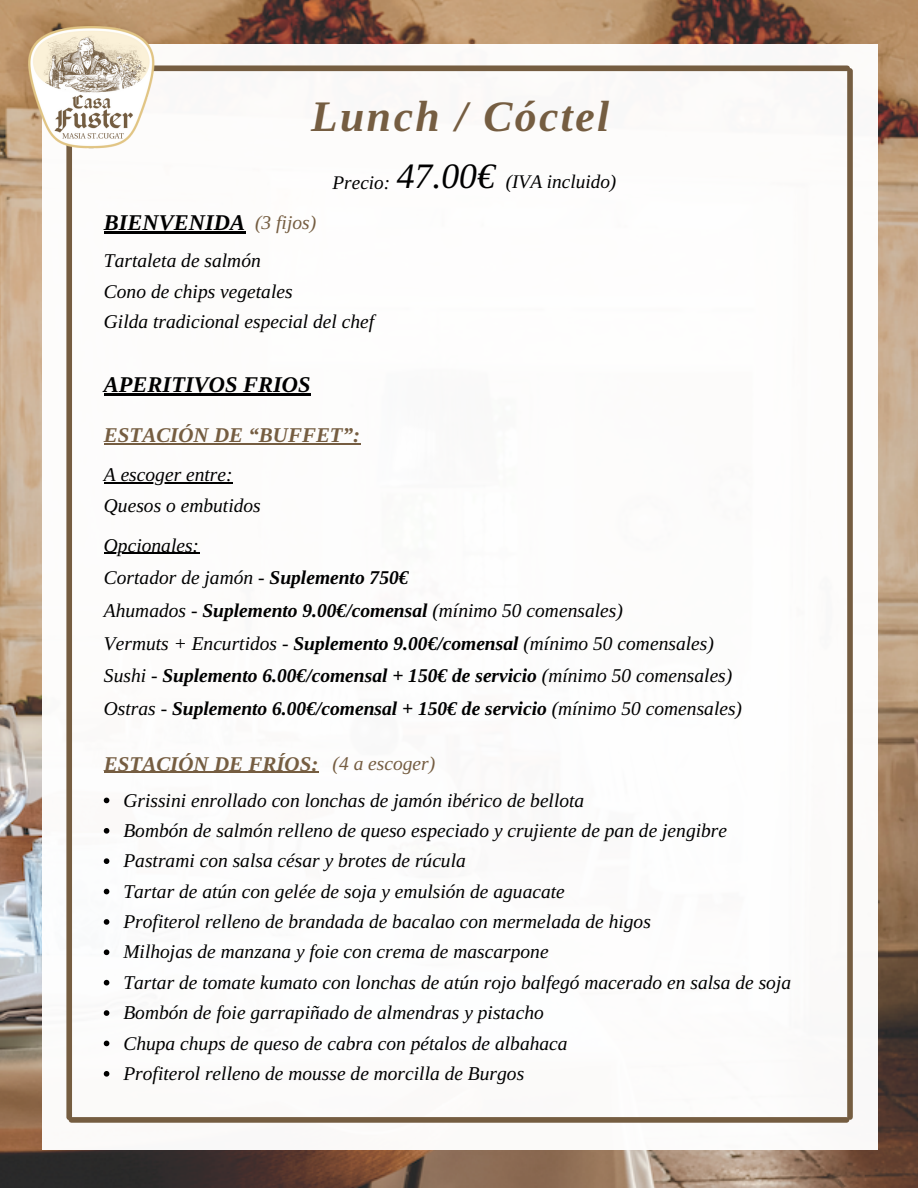
<style>
.page{position:relative;width:918px;height:1188px;background:#fff}
.page>*{position:absolute;margin:0;border:0;box-sizing:border-box;transform-origin:0 0}
.t1{font:italic 700 43.5px "Libra Serif Modern";letter-spacing:.055em;color:#755d41}
.t2{font:italic 35.7px "Libra Serif Modern";color:#000}
.t3{font:italic 700 22.5px "Libra Serif Modern";color:#000}
.t4{font:italic 700 21px "Libra Serif Modern";color:#755d41}
.t5{font:italic 19.5px "Libra Serif Modern";color:#000}
.t6{font:italic 700 19.5px "Libra Serif Modern";color:#000}
.t7{font:italic 19.5px "Libra Serif Modern";color:#755d41}
.t8{font:italic 19.35px "Libra Serif Modern";color:#000}
.s1{font-weight:700}
.s2{font-weight:400}
</style>
<div class="page">
<img style="left:0;top:0;width:918px;height:1188px">
<div style="left:42px;top:44px;width:836px;height:1105px;background:#fff"></div>
<div style="left:66px;top:71px;width:6px;height:1046px;background:#755d41"></div>
<div style="left:72px;top:65px;width:775px;height:6px;background:#755d41"></div>
<hr style="left:104px;top:231px;width:141px;height:2px;background:#000">
<hr style="left:104px;top:394px;width:207px;height:2px;background:#000">
<hr style="left:104px;top:482px;width:129px;height:1px;background:#000">
<hr style="left:104px;top:553px;width:95px;height:1px;background:#000">
<div style="left:847px;top:71px;width:6px;height:1046px;background:#755d41"></div>
<div style="left:71px;top:1117px;width:776px;height:6px;background:#755d41"></div>
<img style="left:9px;top:4px;width:165px;height:166px">
<hr style="left:104px;top:443px;width:256px;height:1px;background:#755d41">
<svg style="left:104px;top:798px;width:5px;height:5px"></svg>
<svg style="left:104px;top:828px;width:5px;height:6px"></svg>
<svg style="left:104px;top:858px;width:5px;height:6px"></svg>
<svg style="left:104px;top:889px;width:5px;height:5px"></svg>
<svg style="left:104px;top:919px;width:5px;height:6px"></svg>
<svg style="left:104px;top:949px;width:5px;height:6px"></svg>
<svg style="left:104px;top:980px;width:5px;height:5px"></svg>
<svg style="left:104px;top:1010px;width:5px;height:6px"></svg>
<svg style="left:104px;top:1041px;width:5px;height:5px"></svg>
<svg style="left:104px;top:1071px;width:5px;height:6px"></svg>
<hr style="left:104px;top:772px;width:214px;height:1px;background:#755d41">
<p class="t1" style="left:311px;top:92px;width:300px">Lunch / Cóctel</p>
<p class="t8" style="left:333px;top:171px;width:59px">Precio:</p>
<p class="t2" style="left:397px;top:157px;width:100px">47.00€</p>
<p class="t8" style="left:506px;top:171px;width:112px">(IVA incluido)</p>
<h1 class="t3" style="left:104px;top:210px;width:143px">BIENVENIDA</h1>
<h2 class="t5" style="left:104px;top:250px;width:158px">Tartaleta de salmón</h2>
<p class="t5" style="left:104px;top:281px;width:190px">Cono de chips vegetales</p>
<p class="t5" style="left:104px;top:311px;width:272px">Gilda tradicional especial del chef</p>
<p class="t7" style="left:255px;top:212px;width:63px">(3 fijos)</p>
<h3 class="t3" style="left:104px;top:372px;width:208px">APERITIVOS FRIOS</h3>
<p class="t4" style="left:104px;top:423px;width:258px">ESTACIÓN DE “BUFFET”:</p>
<p class="t5" style="left:104px;top:464px;width:130px">A escoger entre:</p>
<h3 class="t5" style="left:104px;top:495px;width:158px">Quesos o embutidos</h3>
<h3 class="t5" style="left:104px;top:535px;width:97px">Opcionales:</h3>
<p class="t5" style="left:104px;top:567px;width:306px">Cortador de jamón - <span class="s1">Suplemento 750€</span></p>
<p class="t5" style="left:104px;top:600px;width:520px">Ahumados - <span class="s1">Suplemento 9.00€/comensal</span> (mínimo 50 comensales)</p>
<p class="t5" style="left:104px;top:632px;width:611px">Vermuts + Encurtidos - <span class="s1">Suplemento 9.00€/comensal</span> (mínimo 50 comensales)</p>
<p class="t6" style="left:104px;top:665px;width:630px"><span class="s2">Sushi -</span> Suplemento 6.00€/comensal + 150€ de servicio <span class="s2">(mínimo 50 comensales)</span></p>
<p class="t6" style="left:104px;top:697px;width:640px"><span class="s2">Ostras -</span> Suplemento 6.00€/comensal + 150€ de servicio <span class="s2">(mínimo 50 comensales)</span></p>
<p class="t4" style="left:104px;top:752px;width:216px">ESTACIÓN DE FRÍOS:</p>
<p class="t7" style="left:333px;top:753px;width:104px">(4 a escoger)</p>
<p class="t5" style="left:123px;top:789px;width:462px">Grissini enrollado con lonchas de jamón ibérico de bellota</p>
<h3 class="t5" style="left:123px;top:820px;width:605px">Bombón de salmón relleno de queso especiado y crujiente de pan de jengibre</h3>
<p class="t5" style="left:123px;top:850px;width:344px">Pastrami con salsa césar y brotes de rúcula</p>
<p class="t5" style="left:123px;top:881px;width:443px">Tartar de atún con gelée de soja y emulsión de aguacate</p>
<p class="t5" style="left:123px;top:911px;width:529px">Profiterol relleno de brandada de bacalao con mermelada de higos</p>
<p class="t5" style="left:123px;top:941px;width:427px">Milhojas de manzana y foie con crema de mascarpone</p>
<p class="t5" style="left:123px;top:972px;width:669px">Tartar de tomate kumato con lonchas de atún rojo balfegó macerado en salsa de soja</p>
<p class="t5" style="left:123px;top:1002px;width:422px">Bombón de foie garrapiñado de almendras y pistacho</p>
<p class="t5" style="left:123px;top:1032px;width:446px">Chupa chups de queso de cabra con pétalos de albahaca</p>
<p class="t5" style="left:123px;top:1063px;width:402px">Profiterol relleno de mousse de morcilla de Burgos</p>
</div>
